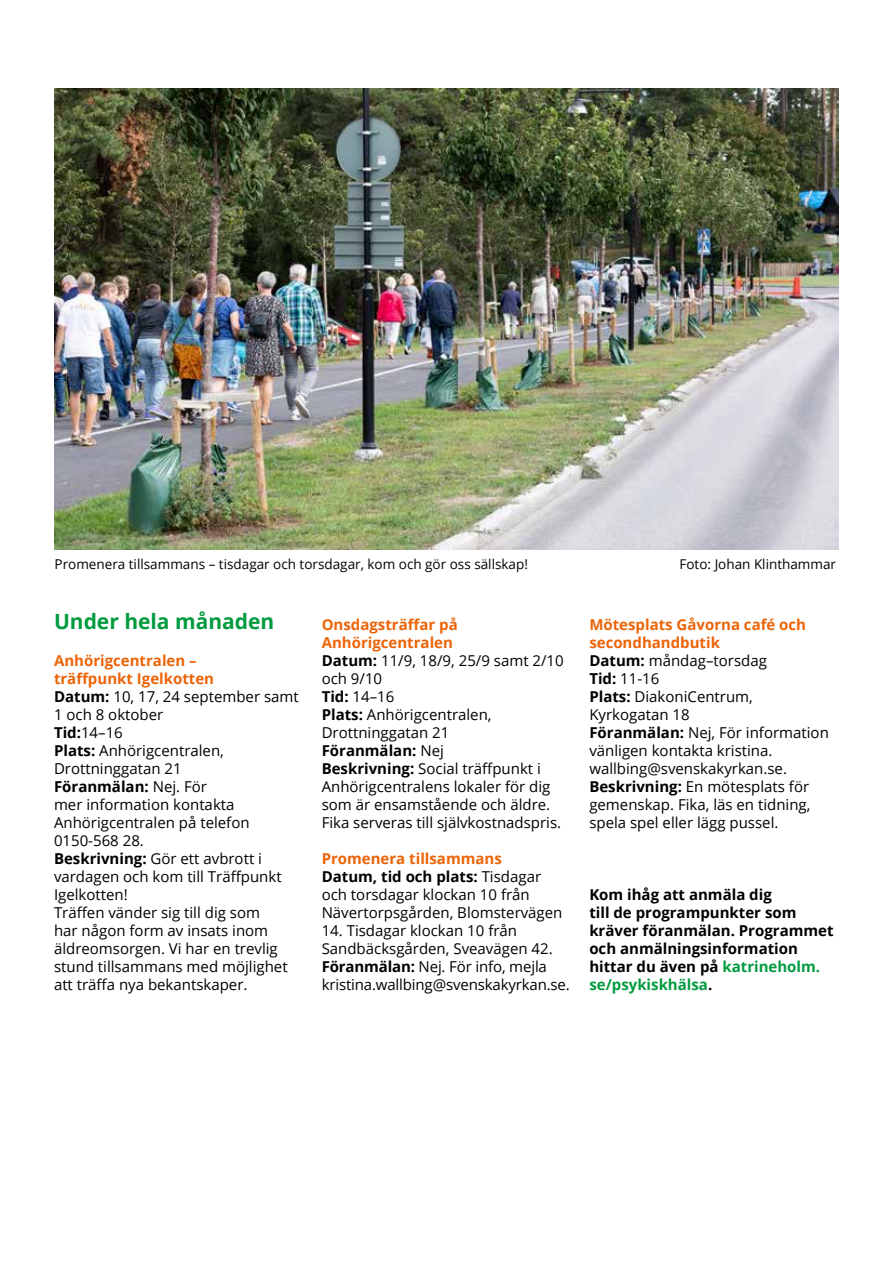
<style>
.page{position:relative;width:893px;height:1263px;background:#fff}
.page>*{position:absolute;margin:0;border:0;box-sizing:border-box;transform-origin:0 0}
.t1{font:700 21px "Open Sans";color:#009b3e}
.t2{font:15px/18px "Open Sans";color:#000}
.t3{font:700 15px/18px "Open Sans";color:#000}
.t4{font:13.5px "Open Sans";color:#000}
.s1{font-weight:700;color:#ec6408}
.s2{font-weight:700}
.s3{color:#009b3e}
.s4{color:#020203}
</style>
<div class="page">
<img style="left:54px;top:89px;width:785px;height:461px">
<p class="t4" style="left:55px;top:555px;width:475px">Promenera tillsammans – tisdagar och torsdagar, kom och gör oss sällskap!</p>
<p class="t4" style="left:679px;top:555px;width:158px">Foto: Johan Klinthammar</p>
<h1 class="t1" style="left:54px;top:607px;width:222px">Under hela månaden</h1>
<p class="t2" style="left:54px;top:651px;width:246px"><span class="s1">Anhörigcentralen –<br>träffpunkt Igelkotten<br></span><span class="s2">Datum:</span> 10, 17, 24 september samt<br>1 och 8 oktober<br><span class="s2">Tid:</span>14–16<br><span class="s2">Plats:</span> Anhörigcentralen,<br>Drottninggatan 21<br><span class="s2">Föranmälan:</span> Nej. För<br>mer information kontakta<br>Anhörigcentralen på telefon<br>0150‑568 28.<br><span class="s2">Beskrivning:</span> Gör ett avbrott i vardagen och kom till Träffpunkt<br>Igelkotten!<br>Träffen vänder sig till dig som<br>har någon form av insats inom äldreomsorgen. Vi har en trevlig stund tillsammans med möjlighet att träffa nya bekantskaper.</p>
<p class="t2" style="left:322px;top:615px;width:244px"><span class="s1">Onsdagsträffar på<br>Anhörigcentralen<br></span><span class="s2">Datum:</span> 11/9, 18/9, 25/9 samt 2/10 och 9/10<br><span class="s2">Tid:</span> 14–16<br><span class="s2">Plats:</span> Anhörigcentralen,<br>Drottninggatan 21<br><span class="s2">Föranmälan:</span> Nej<br><span class="s2">Beskrivning:</span> Social träffpunkt i<br>Anhörigcentralens lokaler för dig som är ensamstående och äldre.<br>Fika serveras till självkostnadspris.</p>
<p class="t2" style="left:322px;top:849px;width:242px"><span class="s1">Promenera tillsammans<br></span><span class="s2">Datum, tid och plats:</span> Tisdagar och torsdagar klockan 10 från<br>Nävertorpsgården, Blomstervägen</p>
<p class="t2" style="left:322px;top:921px;width:250px">14. Tisdagar klockan 10 från Sandbäcksgården, Sveavägen 42.<br><span class="s2">Föranmälan:</span> Nej. För info, mejla kristina.wallbing@svenskakyrkan.se.</p>
<p class="t2" style="left:589px;top:615px;width:241px"><span class="s1">Mötesplats Gåvorna café och secondhandbutik<br></span><span class="s2">Datum:</span> måndag–torsdag<br><span class="s2">Tid:</span> 11-16<br><span class="s2">Plats:</span> DiakoniCentrum,<br>Kyrkogatan 18<br><span class="s2">Föranmälan:</span> Nej, För information vänligen kontakta kristina. wallbing@svenskakyrkan.se.<br><span class="s2">Beskrivning:</span> En mötesplats för gemenskap. Fika, läs en tidning, spela spel eller lägg pussel.</p>
<p class="t3" style="left:589px;top:885px;width:246px">Kom ihåg att anmäla dig<br>till de programpunkter som kräver föranmälan. Programmet och anmälningsinformation hittar du även på <span class="s3">katrineholm. se/psykiskhälsa</span><span class="s4">.</span></p>
</div>
